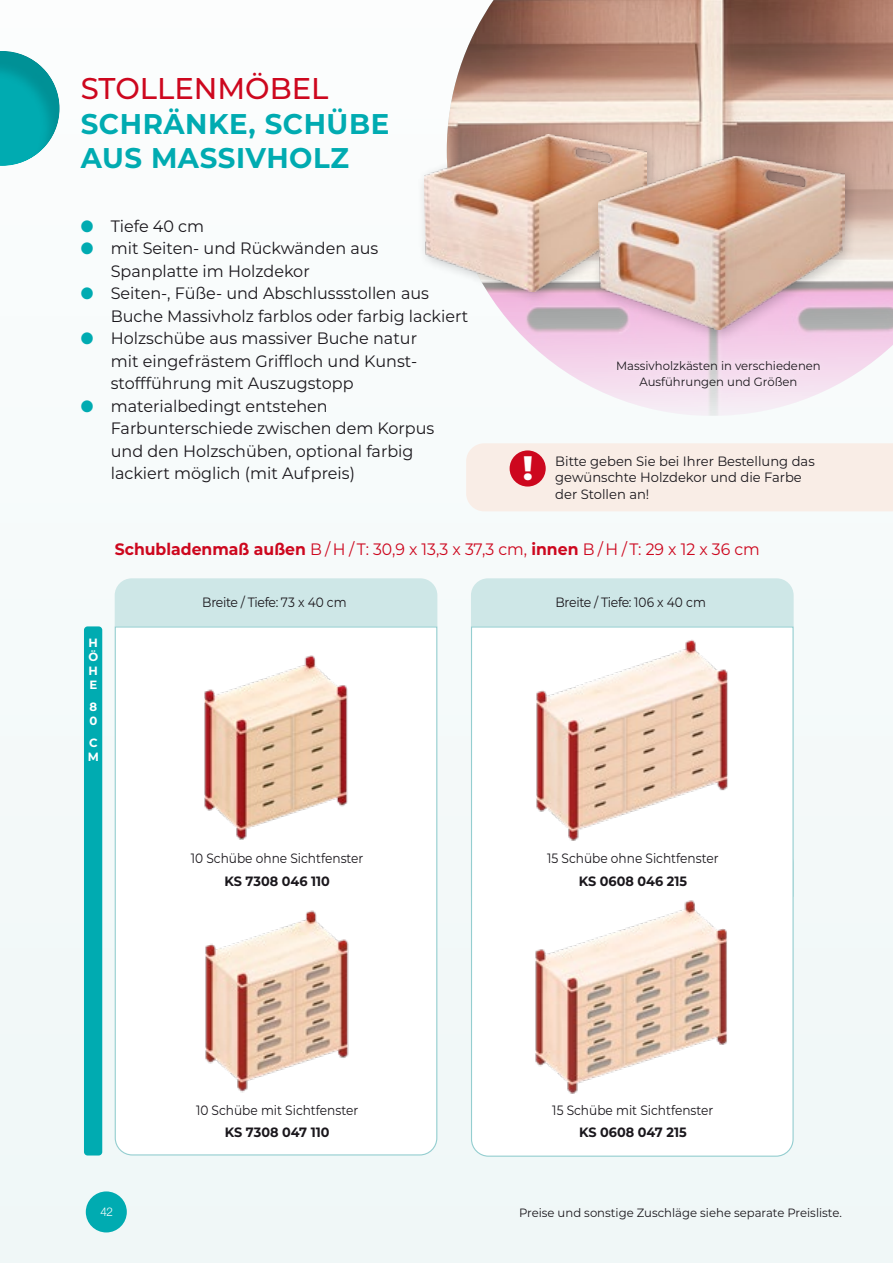
<style>
.page{position:relative;width:893px;height:1263px;background:#f6fafa}
.page>*{position:absolute;margin:0;border:0;box-sizing:border-box;transform-origin:0 0}
.t1{font:800 33.9px "Montserrat";color:#fff}
.t2{font:500 30px "Montserrat";color:#cd071e}
.t3{font:700 28.5px/34.5px "Montserrat";letter-spacing:.02em;color:#00abb1}
.t4{font:16.5px/22.5px "Montserrat";color:#1a171c}
.t5{font:16.5px "Montserrat";color:#cd071e;scale:.95 1}
.t6{font:13.5px "Montserrat";color:#1a171c;scale:.9 1}
.t7{font:13.5px/16.5px "Montserrat";color:#1a171c}
.t8{font:700 13.5px "Montserrat";color:#1a171c;scale:.95 1}
.t9{font:13.5px "Montserrat";letter-spacing:-.025em;color:#1a171c;scale:.92 1}
.t10{font:12px/16.5px "Montserrat";color:#1a171c;text-align:center}
.t11{font:700 12px/14.2px "Montserrat";color:#fff}
.t12{font:300 12px "Helvetica Neue";color:#fff}
.s1{color:#00abb1}
.s2{font-weight:700}
</style>
<div class="page">
<div style="left:86px;top:1191px;width:41px;height:41px;background:#00abb1;border-radius:50%"></div>
<img style="left:448px;top:0;width:445px;height:416px">
<div style="left:0;top:49px;width:62px;height:117px;background:#1a171c;opacity:.17"></div>
<div style="left:115px;top:578px;width:322px;height:48px;background:#cee7e7"></div>
<div style="left:471px;top:578px;width:323px;height:48px;background:#cee7e7"></div>
<svg style="left:114px;top:626px;width:324px;height:530px"></svg>
<svg style="left:470px;top:626px;width:324px;height:531px"></svg>
<div style="left:127px;top:891px;width:70px;height:205px;background:#fff"></div>
<img style="left:197px;top:891px;width:226px;height:205px">
<div style="left:488px;top:891px;width:40px;height:205px;background:#fff"></div>
<img style="left:528px;top:891px;width:253px;height:205px">
<div style="left:466px;top:443px;width:427px;height:68px;background:#f9ede6"></div>
<div style="left:510px;top:450px;width:36px;height:36px;background:#cd071e;border-radius:50%"></div>
<div style="left:608px;top:352px;width:221px;height:46px;background:#fff;opacity:.75"></div>
<div style="left:416px;top:126px;width:244px;height:179px;background:#1a171c;opacity:.25"></div>
<img style="left:424px;top:134px;width:222px;height:158px">
<div style="left:589px;top:147px;width:270px;height:197px;background:#1a171c;opacity:.25"></div>
<img style="left:599px;top:156px;width:245px;height:174px">
<div style="left:84px;top:626px;width:18px;height:529px;background:#00abb1;border-radius:4px"></div>
<h2 class="t2" style="left:81px;top:68px;width:249px">STOLLENMÖBEL</h2>
<h3 class="t3" style="left:81px;top:105px;width:310px">SCHRÄNKE, SCHÜBE<br>AUS MASSIVHOLZ</h3>
<p class="t4" style="left:81px;top:214px;width:125px"><span class="s1">●</span> Tiefe 40 cm</p>
<p class="t4" style="left:111px;top:236px;width:269px;text-indent:-30px"><span class="s1">●</span> mit Seiten- und Rückwänden aus<br>Spanplatte im Holzdekor</p>
<p class="t4" style="left:111px;top:281px;width:359px;text-indent:-30px"><span class="s1">●</span> Seiten-, Füße- und Abschlussstollen aus<br>Buche Massivholz farblos oder farbig lackiert</p>
<p class="t4" style="left:111px;top:326px;width:308px;text-align:justify;text-indent:-30px"><span class="s1">●</span> Holzschübe aus massiver Buche natur mit eingefrästem Griffloch und Kunst&shy;stoffführung mit Auszugstopp</p>
<p class="t4" style="left:111px;top:394px;width:325px;text-indent:-30px"><span class="s1">●</span> materialbedingt entstehen Farbunterschiede zwischen dem Korpus und den Holzschüben, optional farbig lackiert möglich (mit Aufpreis)</p>
<p class="t10" style="left:616px;top:357px;width:206px">Massivholzkästen in verschiedenen<br>Ausführungen und Größen</p>
<h1 class="t1" style="left:523px;top:443px;width:12px">!</h1>
<p class="t7" style="left:555px;top:452px;width:261px">Bitte geben Sie bei Ihrer Bestellung das gewünschte Holzdekor und die Farbe der Stollen an!</p>
<p class="t5" style="left:115px;top:538px;width:680px"><span class="s2">Schubladenmaß außen</span> B / H / T: 30,9 x 13,3 x 37,3 cm, <span class="s2">innen</span> B / H / T: 29 x 12 x 36 cm</p>
<p class="t11" style="left:88px;top:634px;width:11px;text-align:justify">H Ö H E</p>
<p class="t11" style="left:89px;top:699px;width:9px">8<br>0</p>
<p class="t11" style="left:88px;top:735px;width:13px">C<br>M</p>
<p class="t9" style="left:202px;top:593px;width:158px">Breite / Tiefe: 73 x 40 cm</p>
<p class="t9" style="left:556px;top:593px;width:165px">Breite / Tiefe: 106 x 40 cm</p>
<p class="t6" style="left:191px;top:849px;width:193px">10 Schübe ohne Sichtfenster</p>
<p class="t8" style="left:224px;top:871px;width:113px">KS 7308 046 110</p>
<p class="t6" style="left:547px;top:849px;width:192px">15 Schübe ohne Sichtfenster</p>
<p class="t8" style="left:579px;top:871px;width:116px">KS 0608 046 215</p>
<p class="t12" style="left:100px;top:1202px;width:14px">42</p>
<p class="t6" style="left:196px;top:1100px;width:182px">10 Schübe mit Sichtfenster</p>
<p class="t8" style="left:225px;top:1123px;width:112px">KS 7308 047 110</p>
<p class="t6" style="left:552px;top:1100px;width:181px">15 Schübe mit Sichtfenster</p>
<p class="t8" style="left:579px;top:1123px;width:115px">KS 0608 047 215</p>
<p class="t10" style="left:519px;top:1204px;width:324px">Preise und sonstige Zuschläge siehe separate Preisliste.</p>
</div>
